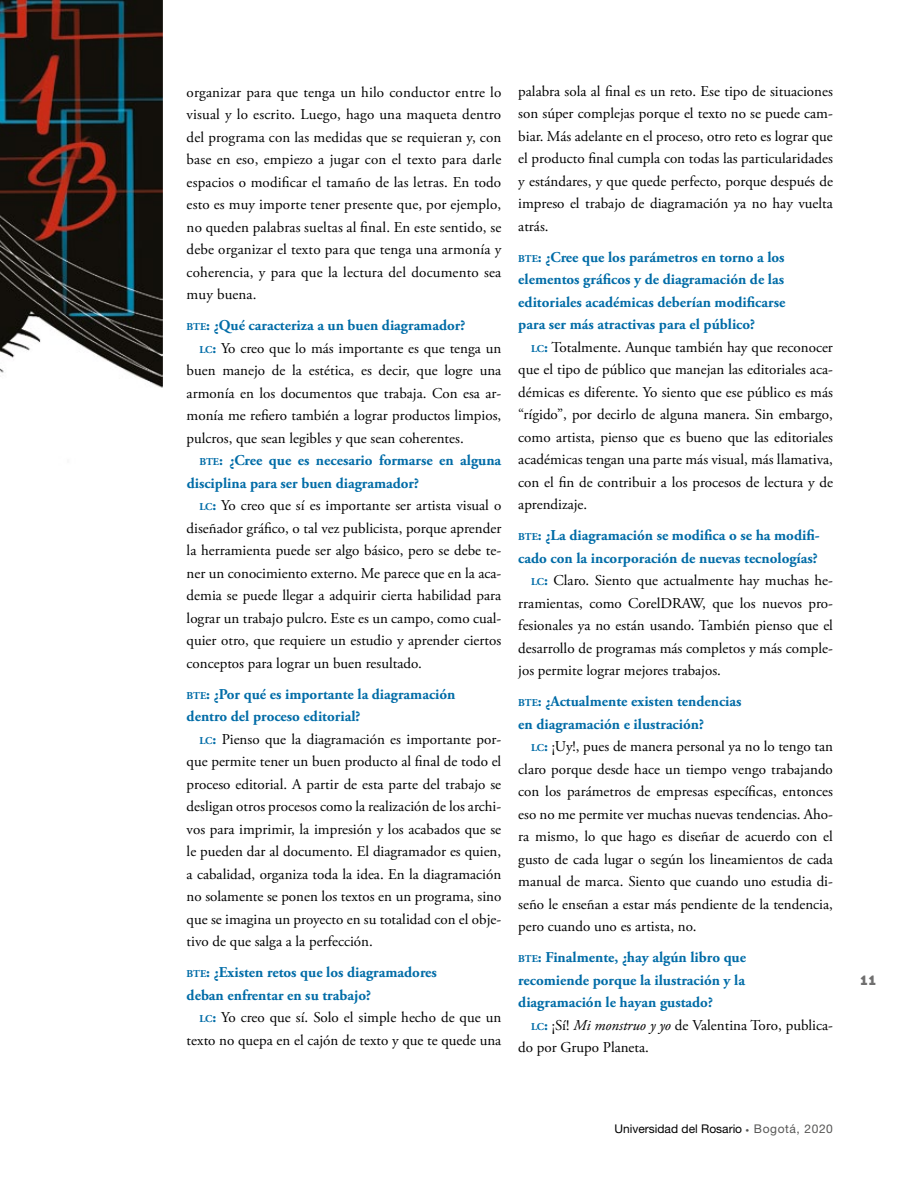
<style>
.page{position:relative;width:918px;height:1188px;background:#fff}
.page>*{position:absolute;margin:0;border:0;box-sizing:border-box;transform-origin:0 0}
.t1{font:15px/22.5px "Adobe Garamond Pro";color:#000;text-align:justify}
.t2{font:700 15px/22.5px "Adobe Garamond Pro";color:#006ca7}
.t3{font:900 15px "Conduit ITC Std";color:#706f6f}
.t4{font:12px "Helvetica Neue LT Std";color:#000}
.s1{font-size:10.5px}
.s2{font-weight:700;font-size:10.5px;color:#006ca7}
.s3{font-weight:700;color:#006ca7}
.s4{font-style:italic}
.s5{font-family:"Bailey Sans ITCTT Bold";color:#575756}
.s6{color:#575756}
</style>
<div class="page">
<img style="left:0;top:0;width:163px;height:388px">
<p class="t1" style="left:187px;top:81px;width:316px">organizar para que tenga un hilo conductor entre lo visual y lo escrito. Luego, hago una maqueta dentro del programa con las medidas que se requieran y, con base en eso, empiezo a jugar con el texto para darle espacios o modificar el tamaño de las letras. En todo esto es muy importe tener presente que, por ejemplo, no queden palabras sueltas al final. En este sentido, se debe organizar el texto para que tenga una armonía y coherencia, y para que la lectura del documento sea muy buena.</p>
<p class="t2" style="left:187px;top:314px;width:280px"><span class="s1">BTE</span>: ¿Qué caracteriza a un buen diagramador?</p>
<p class="t1" style="left:199px;top:337px;width:303px"><span class="s2">LC</span><span class="s3">:</span> Yo creo que lo más importante es que tenga un</p>
<p class="t1" style="left:187px;top:360px;width:316px">buen manejo de la estética, es decir, que logre una</p>
<p class="t1" style="left:187px;top:382px;width:316px">armonía en los documentos que trabaja. Con esa ar-</p>
<p class="t1" style="left:187px;top:405px;width:316px">monía me refiero también a lograr productos limpios,</p>
<p class="t1" style="left:187px;top:427px;width:279px">pulcros, que sean legibles y que sean coherentes.</p>
<p class="t2" style="left:199px;top:449px;width:303px"><span class="s1">BTE</span>: ¿Cree que es necesario formarse en alguna</p>
<p class="t2" style="left:187px;top:472px;width:234px">disciplina para ser buen diagramador?</p>
<p class="t1" style="left:199px;top:495px;width:303px"><span class="s2">LC</span><span class="s3">:</span> Yo creo que sí es importante ser artista visual o</p>
<p class="t1" style="left:187px;top:517px;width:316px">diseñador gráfico, o tal vez publicista, porque aprender</p>
<p class="t1" style="left:187px;top:540px;width:316px">la herramienta puede ser algo básico, pero se debe te-</p>
<p class="t1" style="left:187px;top:562px;width:316px">ner un conocimiento externo. Me parece que en la aca-</p>
<p class="t1" style="left:187px;top:585px;width:316px">demia se puede llegar a adquirir cierta habilidad para</p>
<p class="t1" style="left:187px;top:607px;width:316px">lograr un trabajo pulcro. Este es un campo, como cual-</p>
<p class="t1" style="left:187px;top:630px;width:316px">quier otro, que requiere un estudio y aprender ciertos</p>
<p class="t1" style="left:187px;top:652px;width:237px">conceptos para lograr un buen resultado.</p>
<p class="t2" style="left:187px;top:683px;width:270px"><span class="s1">BTE</span>: ¿Por qué es importante la diagramación dentro del proceso editorial?</p>
<p class="t1" style="left:187px;top:728px;width:316px;text-indent:13px"><span class="s2">LC</span><span class="s3">:</span> Pienso que la diagramación es importante por&shy;que permite tener un buen producto al final de todo el proceso editorial. A partir de esta parte del trabajo se desligan otros procesos como la realización de los archi&shy;vos para imprimir, la impresión y los acabados que se le pueden dar al documento. El diagramador es quien, a cabalidad, organiza toda la idea. En la diagramación no solamente se ponen los textos en un programa, sino que se imagina un proyecto en su totalidad con el obje&shy;tivo de que salga a la perfección.</p>
<p class="t2" style="left:187px;top:961px;width:252px"><span class="s1">BTE</span>: ¿Existen retos que los diagramadores deban enfrentar en su trabajo?</p>
<p class="t1" style="left:187px;top:1007px;width:316px;text-align:right"><span class="s2">LC</span><span class="s3">:</span> Yo creo que sí. Solo el simple hecho de que un texto no quepa en el cajón de texto y que te quede una</p>
<p class="t1" style="left:518px;top:80px;width:316px">palabra sola al final es un reto. Ese tipo de situaciones son súper complejas porque el texto no se puede cam&shy;biar. Más adelante en el proceso, otro reto es lograr que el producto final cumpla con todas las particularidades y estándares, y que quede perfecto, porque después de impreso el trabajo de diagramación ya no hay vuelta atrás.</p>
<p class="t2" style="left:518px;top:246px;width:269px;text-align:justify"><span class="s1">BTE</span>: ¿Cree que los parámetros en torno a los elementos gráficos y de diagramación de las editoriales académicas deberían modificarse para ser más atractivas para el público?</p>
<p class="t1" style="left:518px;top:336px;width:316px;text-indent:13px"><span class="s2">LC</span><span class="s3">:</span> Totalmente. Aunque también hay que reconocer que el tipo de público que manejan las editoriales aca&shy;démicas es diferente. Yo siento que ese público es más “rígido”, por decirlo de alguna manera. Sin embargo, como artista, pienso que es bueno que las editoriales académicas tengan una parte más visual, más llamativa, con el fin de contribuir a los procesos de lectura y de aprendizaje.</p>
<p class="t2" style="left:518px;top:525px;width:303px"><span class="s1">BTE</span>: ¿La diagramación se modifica o se ha modifi-</p>
<p class="t2" style="left:518px;top:547px;width:301px">cado con la incorporación de nuevas tecnologías?</p>
<p class="t1" style="left:531px;top:570px;width:303px"><span class="s2">LC</span><span class="s3">:</span> Claro. Siento que actualmente hay muchas he-</p>
<p class="t1" style="left:518px;top:592px;width:316px">rramientas, como CorelDRAW, que los nuevos pro-</p>
<p class="t1" style="left:518px;top:615px;width:316px">fesionales ya no están usando. También pienso que el</p>
<p class="t1" style="left:518px;top:637px;width:316px">desarrollo de programas más completos y más comple-</p>
<p class="t1" style="left:518px;top:660px;width:204px">jos permite lograr mejores trabajos.</p>
<p class="t2" style="left:518px;top:691px;width:225px"><span class="s1">BTE</span>: ¿Actualmente existen tendencias en diagramación e ilustración?</p>
<p class="t1" style="left:518px;top:736px;width:316px;text-indent:13px"><span class="s2">LC</span><span class="s3">:</span> ¡Uy!, pues de manera personal ya no lo tengo tan claro porque desde hace un tiempo vengo trabajando con los parámetros de empresas específicas, entonces eso no me permite ver muchas nuevas tendencias. Aho&shy;ra mismo, lo que hago es diseñar de acuerdo con el gusto de cada lugar o según los lineamientos de cada manual de marca. Siento que cuando uno estudia di&shy;seño le enseñan a estar más pendiente de la tendencia, pero cuando uno es artista, no.</p>
<p class="t2" style="left:518px;top:947px;width:229px;text-align:justify"><span class="s1">BTE</span>: Finalmente, ¿hay algún libro que recomiende porque la ilustración y la diagramación le hayan gustado?</p>
<p class="t1" style="left:518px;top:1014px;width:316px;text-indent:13px"><span class="s2">LC</span><span class="s3">:</span> ¡Sí! <span class="s4">Mi monstruo y yo</span> de Valentina Toro, publica&shy;do por Grupo Planeta.</p>
<p class="t4" style="left:614px;top:1121px;width:220px">Universidad del Rosario <span class="s5">•</span> <span class="s6">Bogotá, 2020</span></p>
<p class="t3" style="left:860px;top:972px;width:18px">11</p>
</div>
